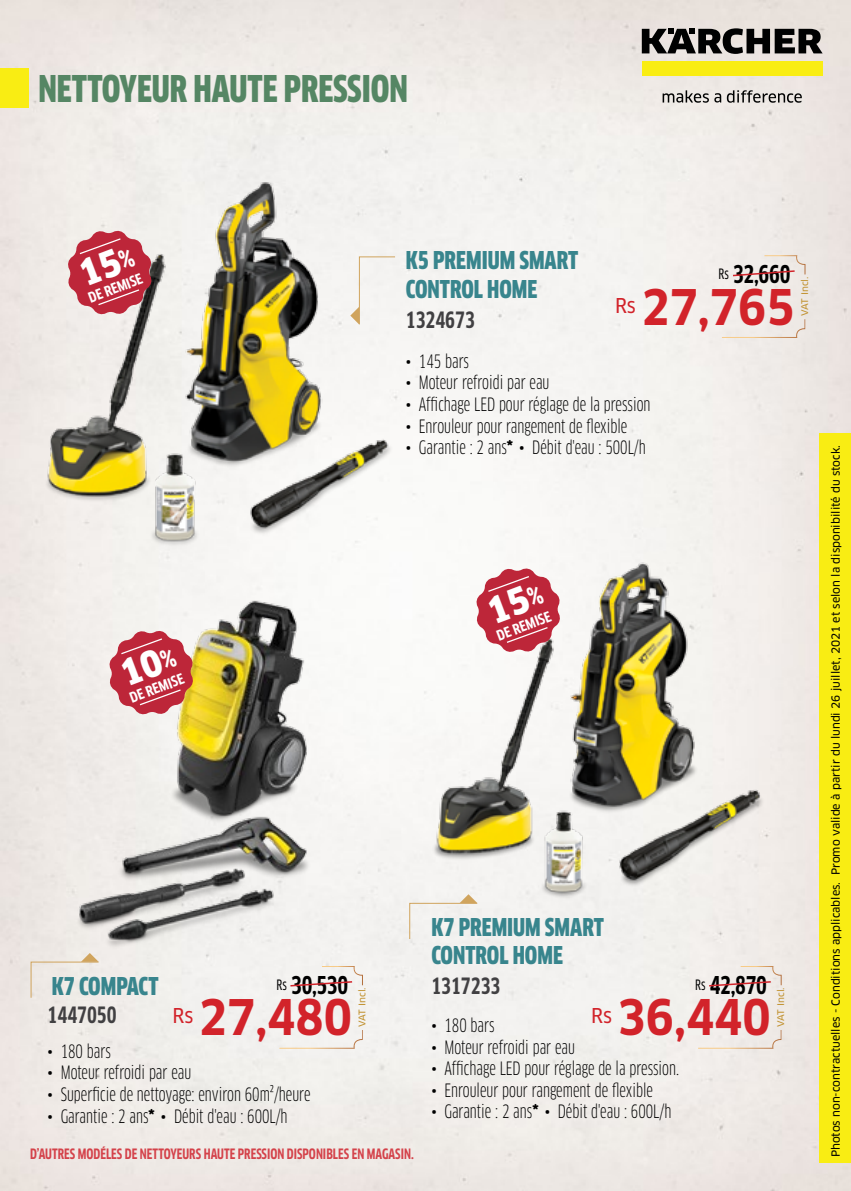
<style>
.page{position:relative;width:851px;height:1191px;background:#fff}
.page>*{position:absolute;margin:0;border:0;box-sizing:border-box;transform-origin:0 0}
.t1{font:700 48px "Clan Pro Narr";color:#d2232a}
.t2{font:900 condensed 36px "Clan Pro";color:#558664}
.t3{font:900 condensed 24px/28.8px "Clan Pro";color:#38858d}
.t4{font:700 condensed 24px "Clan Pro";letter-spacing:-.015em;color:#000}
.t5{font:700 condensed 22px "Clan Pro";color:#414042}
.t6{font:20px "Clan Pro Narr News";color:#d2232a}
.t7{font:condensed 18px "Clan Pro";color:#000}
.t8{font:700 condensed 14px "Clan Pro";color:#d4424a}
.t9{font:700 condensed 14px "Clan Pro";color:#fff;scale:1.12 1}
.t10{font:11px "Clan Pro News";color:#000}
.t11{font:9px "Clan Pro News";color:#c1912e;scale:1.06 1}
.s1{font-weight:900}
</style>
<div class="page">
<img style="left:0;top:0;width:850px;height:1191px">
<div style="left:819px;top:433px;width:31px;height:729px;background:#f9ed13"></div>
<img style="left:41px;top:591px;width:316px;height:371px">
<img style="left:411px;top:539px;width:372px;height:372px">
<img style="left:28px;top:156px;width:389px;height:394px">
<svg style="left:714px;top:90px;width:87px;height:13px"></svg>
<svg style="left:662px;top:90px;width:46px;height:13px"></svg>
<div style="left:641px;top:61px;width:181px;height:15px;background:#f9ed13"></div>
<svg style="left:641px;top:28px;width:181px;height:26px;background:#5a5857"></svg>
<svg style="left:350px;top:256px;width:45px;height:69px"></svg>
<svg style="left:31px;top:953px;width:68px;height:45px;background:#ece6de"></svg>
<svg style="left:409px;top:894px;width:68px;height:45px"></svg>
<div style="left:0;top:68px;width:28px;height:40px;background:#f9ed13"></div>
<svg style="left:731px;top:255px;width:74px;height:22px;background:#ecddd8"></svg>
<svg style="left:721px;top:319px;width:84px;height:19px;background:#eee7e0"></svg>
<svg style="left:289px;top:966px;width:74px;height:21px"></svg>
<svg style="left:279px;top:1030px;width:83px;height:18px"></svg>
<svg style="left:707px;top:966px;width:74px;height:21px;background:#edddd9"></svg>
<svg style="left:698px;top:1030px;width:83px;height:18px"></svg>
<svg style="left:108px;top:630px;width:86px;height:85px;background:#cc5f64"></svg>
<svg style="left:67px;top:230px;width:85px;height:85px;background:#c35663"></svg>
<svg style="left:475px;top:567px;width:86px;height:86px"></svg>
<h2 class="t2" style="left:38px;top:69px;width:371px">NETTOYEUR HAUTE PRESSION</h2>
<p class="t9" style="left:86px;top:291px;width:52px;rotate:-21deg">DE REMISE</p>
<p class="t9" style="left:128px;top:691px;width:52px;rotate:-21deg">DE REMISE</p>
<h3 class="t3" style="left:406px;top:246px;width:174px">K5 PREMIUM SMART<br>CONTROL HOME</h3>
<p class="t5" style="left:406px;top:307px;width:70px">1324673</p>
<h3 class="t4" style="left:718px;top:261px;width:74px"><sup>Rs</sup> 32,660</h3>
<p class="t6" style="left:615px;top:293px;width:22px">Rs</p>
<h1 class="t1" style="left:641px;top:279px;width:155px">27,765</h1>
<p class="t11" style="left:799px;top:316px;width:39px;rotate:-90deg">VAT Incl.</p>
<p class="t7" style="left:406px;top:351px;width:65px">• 145 bars</p>
<p class="t7" style="left:406px;top:372px;width:145px">• Moteur refroidi par eau</p>
<p class="t7" style="left:406px;top:394px;width:246px">• Affichage LED pour réglage de la pression</p>
<p class="t7" style="left:406px;top:415px;width:223px">• Enrouleur pour rangement de flexible</p>
<p class="t7" style="left:406px;top:437px;width:241px">• Garantie : 2 ans<span class="s1">*</span> • Débit d'eau : 500L/h</p>
<p class="t9" style="left:494px;top:628px;width:52px;rotate:-21deg">DE REMISE</p>
<h3 class="t4" style="left:276px;top:971px;width:73px"><sup>Rs</sup> 30,530</h3>
<h3 class="t3" style="left:52px;top:971px;width:108px">K7 COMPACT</h3>
<p class="t5" style="left:48px;top:1002px;width:70px">1447050</p>
<p class="t7" style="left:48px;top:1040px;width:65px">• 180 bars</p>
<p class="t7" style="left:48px;top:1062px;width:145px">• Moteur refroidi par eau</p>
<p class="t7" style="left:48px;top:1084px;width:264px">• Superficie de nettoyage: environ 60m²/heure</p>
<p class="t7" style="left:48px;top:1105px;width:241px">• Garantie : 2 ans<span class="s1">*</span> • Débit d'eau : 600L/h</p>
<p class="t8" style="left:30px;top:1145px;width:385px">D’AUTRES MODÉLES DE NETTOYEURS HAUTE PRESSION DISPONIBLES EN MAGASIN.</p>
<p class="t11" style="left:357px;top:1027px;width:39px;rotate:-90deg">VAT Incl.</p>
<p class="t6" style="left:172px;top:1004px;width:22px">Rs</p>
<h1 class="t1" style="left:199px;top:989px;width:155px">27,480</h1>
<h3 class="t3" style="left:431px;top:912px;width:174px">K7 PREMIUM SMART<br>CONTROL HOME</h3>
<p class="t5" style="left:431px;top:973px;width:70px">1317233</p>
<h3 class="t4" style="left:695px;top:971px;width:73px"><sup>Rs</sup> 42,870</h3>
<p class="t6" style="left:591px;top:1004px;width:22px">Rs</p>
<h1 class="t1" style="left:617px;top:989px;width:155px">36,440</h1>
<p class="t7" style="left:431px;top:1015px;width:65px">• 180 bars</p>
<p class="t7" style="left:431px;top:1036px;width:145px">• Moteur refroidi par eau</p>
<p class="t7" style="left:431px;top:1058px;width:249px">• Affichage LED pour réglage de la pression.</p>
<p class="t7" style="left:431px;top:1079px;width:223px">• Enrouleur pour rangement de flexible</p>
<p class="t7" style="left:431px;top:1101px;width:241px">• Garantie : 2 ans<span class="s1">*</span> • Débit d'eau : 600L/h</p>
<p class="t11" style="left:775px;top:1027px;width:39px;rotate:-90deg">VAT Incl.</p>
<p class="t10" style="left:829px;top:1157px;width:713px;rotate:-90deg">Photos non-contractuelles - Conditions applicables. Promo valide à partir du lundi 26 juillet, 2021 et selon la disponibilité du stock.</p>
</div>
